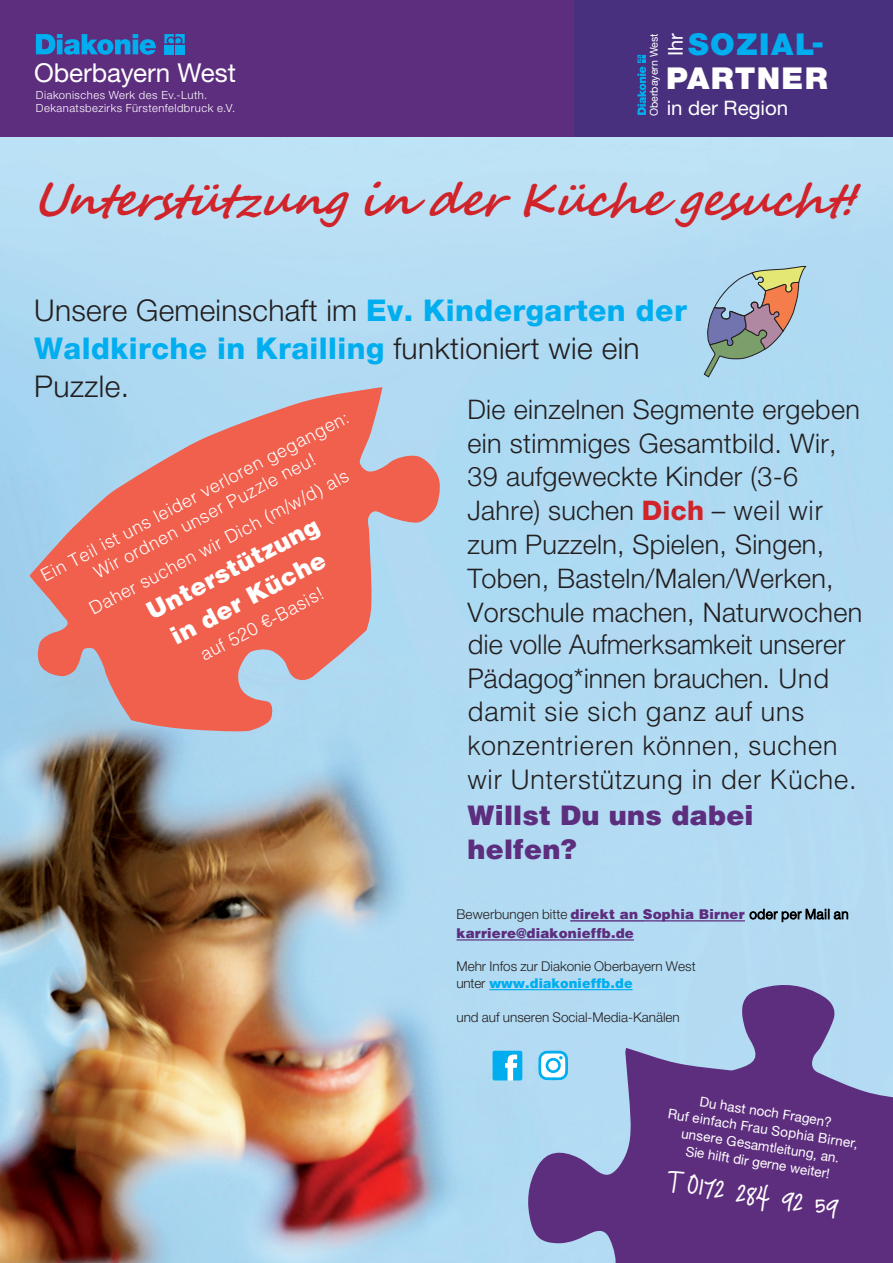
<style>
.page{position:relative;width:893px;height:1263px;background:#fff}
.page>*{position:absolute;margin:0;border:0;box-sizing:border-box;transform-origin:0 0}
.t1{font:italic 700 45px "Segoe Script";letter-spacing:-.045em;color:#d1232a}
.t2{font:900 30.15px "Helvetica Neue";letter-spacing:.045em;color:#fff}
.t3{font:900 30.15px "Helvetica Neue";letter-spacing:.05em;color:#00aeef}
.t4{font:300 30px/38.1px "Helvetica Neue";letter-spacing:.01em;color:#231f20}
.t5{font:30px "Just Me Again Down Here";color:#fff}
.t6{font:300 27px/33.8px "Helvetica Neue";letter-spacing:.01em;color:#231f20}
.t7{font:300 27px/34.2px "Helvetica LT Std";letter-spacing:.01em;color:#231f20}
.t8{font:26.1px "Helvetica Neue";color:#fff}
.t9{font:900 24px/33.2px "Helvetica LT Std";color:#fff;text-align:center}
.t10{font:20.55px "Helvetica Neue";color:#fff}
.t11{font:19.95px "Helvetica Neue";color:#fff}
.t12{font:300 18px/21.6px "Helvetica LT Std";color:#fff;text-align:center}
.t13{font:300 13.5px/16.2px "Helvetica Neue";color:#231f20}
.t14{font:13.5px "Helvetica Neue";color:#fff}
.t15{font:900 13.5px/19px "Helvetica LT Std";letter-spacing:.015em;color:#5e2e7e}
.t16{font:300 11.25px/12.8px "Helvetica Neue";letter-spacing:.04em;color:#fff}
.t17{font:10.95px "Helvetica Neue";color:#fff}
.s1{font-weight:800;color:#00aeef}
.s2{font-weight:800;color:#d1232a}
.s3{font-family:"Helvetica LT Std"}
.s4{font-family:"Helvetica Neue"}
.s5{font-weight:900;color:#5e2e7e}
.s6{font-family:"Helvetica Neue";font-weight:300;color:#231f20}
.s7{font-weight:300;color:#000}
.s8{font-weight:900;color:#00aeef}
</style>
<div class="page">
<img style="left:0;top:136px;width:893px;height:1127px">
<div style="left:0;top:0;width:574px;height:136px;background:#5e2e7e"></div>
<div style="left:574px;top:0;width:319px;height:136px;background:#48307e"></div>
<svg style="left:637px;top:55px;width:9px;height:60px"></svg>
<svg style="left:36px;top:34px;width:120px;height:21px"></svg>
<svg style="left:164px;top:34px;width:21px;height:9px"></svg>
<div style="left:164px;top:45px;width:10px;height:9px;background:#00aeef"></div>
<div style="left:175px;top:45px;width:10px;height:9px;background:#00aeef"></div>
<svg style="left:703px;top:266px;width:103px;height:112px;background:#a5b4b8"></svg>
<svg style="left:519px;top:957px;width:374px;height:306px;background:#8278b0"></svg>
<svg style="left:8px;top:358px;width:449px;height:434px;background:#c59fa5"></svg>
<hr style="left:489px;top:989px;width:144px;height:1px;background:#00aeef">
<hr style="left:456px;top:939px;width:178px;height:1px;background:#5e2e7e">
<hr style="left:643px;top:920px;width:102px;height:1px;background:#5e2e7e">
<hr style="left:570px;top:920px;width:73px;height:1px;background:#5e2e7e">
<svg style="left:493px;top:1051px;width:29px;height:29px"></svg>
<svg style="left:538px;top:1051px;width:30px;height:29px"></svg>
<svg style="left:687px;top:1174px;width:13px;height:21px"></svg>
<p class="t8" style="left:34px;top:57px;width:203px">Oberbayern West</p>
<p class="t16" style="left:36px;top:88px;width:201px">Diakonisches Werk des Ev.-Luth.<br>Dekanatsbezirks Fürstenfeldbruck e.V.</p>
<p class="t3" style="left:688px;top:26px;width:138px">SOZIAL-</p>
<p class="t10" style="left:663px;top:56px;width:24px;rotate:-90deg">Ihr</p>
<p class="t2" style="left:666px;top:61px;width:163px">PARTNER</p>
<p class="t17" style="left:647px;top:116px;width:85px;rotate:-90deg">Oberbayern West</p>
<p class="t11" style="left:667px;top:96px;width:123px">in der Region</p>
<h1 class="t1" style="left:33px;top:164px;width:843px">Unterstützu ngi nderKüche ges ucht!</h1>
<p class="t4" style="left:34px;top:290px;width:654px">Unsere Gemeinschaft im <span class="s1">Ev. Kindergarten der<br>Waldkirche in Krailling</span> funktioniert wie ein<br>Puzzle.</p>
<p class="t6" style="left:467px;top:392px;width:396px">Die einzelnen Segmente ergeben ein stimmiges Gesamtbild. Wir,<br>39 aufgeweckte Kinder (3-6<br>Jahre) suchen <span class="s2">Dich</span> – <span class="s3">weil wir </span>zum Puzzeln, Spielen, Singen,<br>Toben, Basteln/Malen/Werken,<br>Vorschule machen, Naturwochen</p>
<p class="t7" style="left:467px;top:627px;width:391px">die volle Aufmerksamkeit unserer<br>Pädagog*innen brauchen<span class="s4">.</span> Und damit sie sich ganz auf uns konzentrieren können, suchen wir Unterstützung in der Küche<span class="s4">.<br></span><span class="s5">Willst Du uns dabei helfen?</span></p>
<p class="t12" style="left:37px;top:568px;width:347px;rotate:-28deg">Ein Teil ist uns leider verloren gegangen:<br>Wir ordnen unser Puzzle neu!</p>
<p class="t12" style="left:86px;top:601px;width:292px;rotate:-28deg">Daher suchen wir Dich (m/w/d) als</p>
<p class="t9" style="left:140px;top:598px;width:193px;rotate:-28deg">Unterstützung in der Küche</p>
<p class="t12" style="left:196px;top:646px;width:139px;rotate:-28deg">auf 520 €-Basis!</p>
<p class="t15" style="left:456px;top:904px;width:394px"><span class="s6">Bewerbungen bitte</span> direkt an Sophia Birner <span class="s7">oder per Mail an </span>karriere@diakonieffb.de</p>
<p class="t13" style="left:456px;top:958px;width:241px">Mehr Infos zur Diakonie Oberbayern West unter <span class="s8">www.diakonieffb.de</span></p>
<p class="t13" style="left:456px;top:1009px;width:225px">und auf unseren Social-Media-Kanälen</p>
<p class="t14" style="left:701px;top:1092px;width:135px;rotate:9deg">Du hast noch Fragen?</p>
<p class="t14" style="left:683px;top:1123px;width:161px;rotate:9deg">unsere Gesamtleitung, an.</p>
<p class="t14" style="left:670px;top:1104px;width:194px;rotate:9deg">Ruf einfach Frau Sophia Birner,</p>
<p class="t14" style="left:687px;top:1141px;width:147px;rotate:9deg">Sie hilft dir gerne weiter!</p>
<p class="t5" style="left:671px;top:1157px;width:175px;rotate:9deg">T 172 284 92 59</p>
</div>
